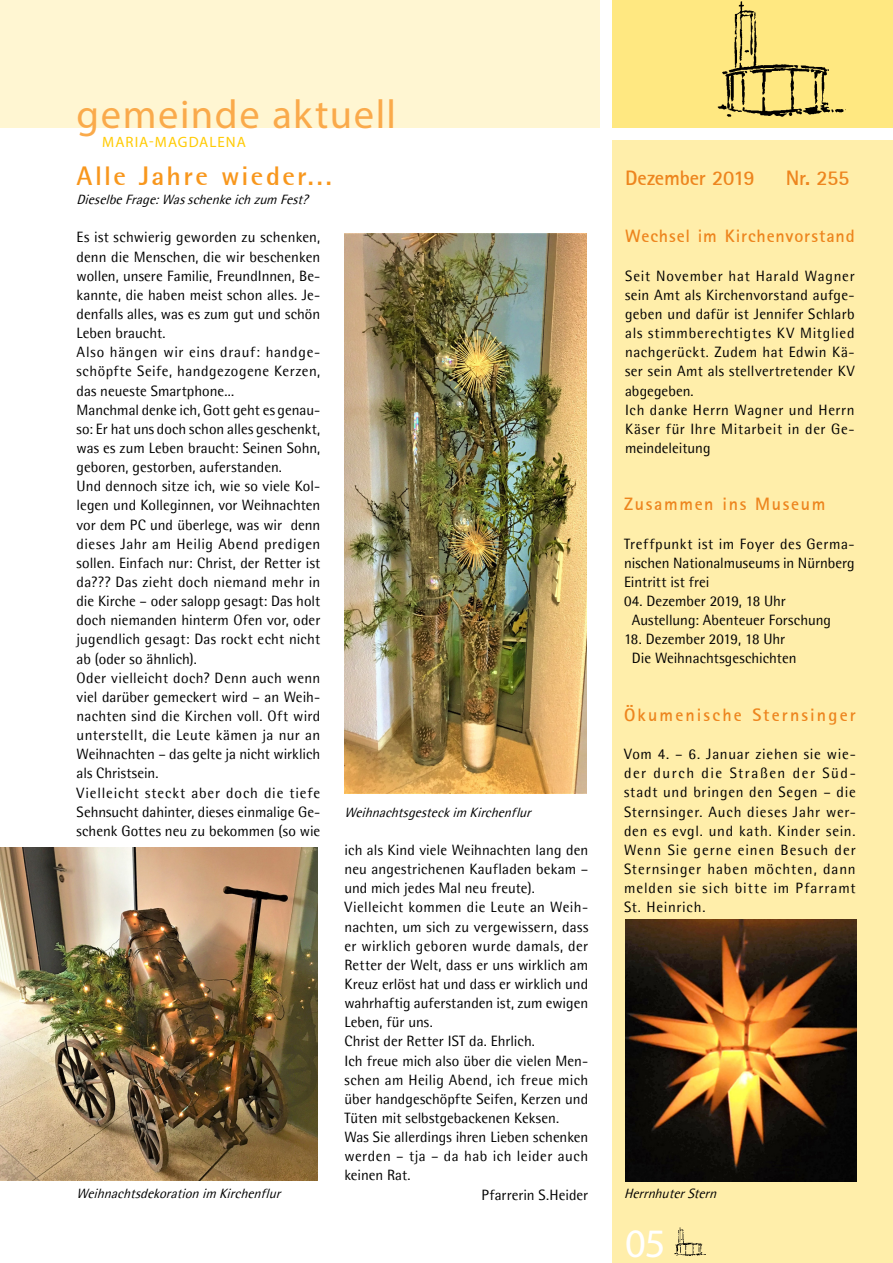
<style>
.page{position:relative;width:893px;height:1263px;background:#fff}
.page>*{position:absolute;margin:0;border:0;box-sizing:border-box;transform-origin:0 0}
.t1{font:40.5px "Myriad Pro";letter-spacing:.04em;color:#faaa4b}
.t2{font:40.5px "Myriad Pro";color:#fff}
.t3{font:700 27px "Rotis Semi Sans 55";letter-spacing:.085em;color:#f8971d}
.t4{font:21px "Rotis Sans Serif Bold 65";letter-spacing:-.01em;color:#ed851e}
.t5{font:18px "Rotis Sans Serif Bold 65";letter-spacing:.05em;color:#ed851e}
.t6{font:18px "Rotis Sans Serif Bold 65";letter-spacing:.12em;color:#ed851e}
.t7{font:18px "Rotis Sans Serif Bold 65";letter-spacing:.09em;color:#ed851e}
.t8{font:15px/19.2px "Rotis Semi Sans";letter-spacing:.01em;color:#000}
.t9{font:15px/19.2px "Rotis Semi Sans";letter-spacing:.035em;color:#000}
.t10{font:15px "Myriad Pro";letter-spacing:.065em;color:#ffcb05}
.t11{font:15px "Rotis Semi Sans";letter-spacing:-.01em;color:#000}
.t12{font:italic 13.5px "Rotis Semi Sans";color:#000}
</style>
<div class="page">
<div style="left:612px;top:0;width:281px;height:128px;background:#ffe881"></div>
<div style="left:0;top:0;width:600px;height:128px;background:#fff6d2"></div>
<div style="left:612px;top:140px;width:281px;height:1123px;background:#fea"></div>
<img style="left:717px;top:1px;width:129px;height:116px">
<img style="left:0;top:848px;width:317px;height:332px">
<img style="left:625px;top:919px;width:232px;height:262px">
<img style="left:344px;top:234px;width:243px;height:559px">
<img style="left:674px;top:1227px;width:32px;height:29px">
<h1 class="t1" style="left:77px;top:89px;width:321px">GEMEINDE AKTUELL</h1>
<p class="t10" style="left:102px;top:132px;width:145px">MARIA-MAGDALENA</p>
<h2 class="t3" style="left:77px;top:159px;width:257px">Alle Jahre wieder...</h2>
<p class="t12" style="left:77px;top:192px;width:237px">DieselbeFrage:Wasschenkeichzum Fest?</p>
<p class="t8" style="left:77px;top:228px;width:245px">Es ist schwierig geworden zu schenken, denn die Menschen, die wir beschenken wollen, unsere Familie, FreundInnen, Be&shy;kannte, die haben meist schon alles. Je&shy;denfalls alles, was es zum gut und schön Leben braucht.<br>Also hängen wir eins drauf: handge&shy;schöpfte Seife, handgezogene Kerzen, das neueste Smartphone...<br>Manchmal denke ich, Gott geht es genau&shy;so: Er hat uns doch schon alles geschenkt, was es zum Leben braucht: Seinen Sohn, geboren, gestorben, auferstanden.<br>Und dennoch sitze ich, wie so viele Kol&shy;legen und Kolleginnen, vor Weihnachten vor dem PC und überlege, was wir denn dieses Jahr am Heilig Abend predigen sollen. Einfach nur: Christ, der Retter ist da??? Das zieht doch niemand mehr in die Kirche – oder salopp gesagt: Das holt doch niemanden hinterm Ofen vor, oder jugendlich gesagt: Das rockt echt nicht ab (oder so ähnlich).<br>Oder vielleicht doch? Denn auch wenn viel darüber gemeckert wird – an Weih&shy;nachten sind die Kirchen voll. Oft wird unterstellt, die Leute kämen ja nur an Weihnachten – das gelte ja nicht wirklich als Christsein.<br>Vielleicht steckt aber doch die tiefe Sehnsucht dahinter, dieses einmalige Ge&shy;schenk Gottes neu zu bekommen (so wie</p>
<p class="t12" style="left:77px;top:1186px;width:209px">Weihnachtsdekorationim Kirchenflur</p>
<p class="t12" style="left:344px;top:805px;width:192px">Weihnachtsgesteckim Kirchenflur</p>
<p class="t8" style="left:344px;top:840px;width:245px">ich als Kind viele Weihnachten lang den</p>
<p class="t8" style="left:344px;top:859px;width:245px">neu angestrichenen Kaufladen bekam –</p>
<p class="t8" style="left:344px;top:878px;width:192px">und mich jedes Mal neu freute).</p>
<p class="t8" style="left:344px;top:898px;width:245px">Vielleicht kommen die Leute an Weih-</p>
<p class="t8" style="left:344px;top:917px;width:245px">nachten, um sich zu vergewissern, dass</p>
<p class="t8" style="left:344px;top:936px;width:245px">er wirklich geboren wurde damals, der</p>
<p class="t8" style="left:344px;top:955px;width:245px">Retter der Welt, dass er uns wirklich am</p>
<p class="t8" style="left:344px;top:974px;width:245px">Kreuz erlöst hat und dass er wirklich und</p>
<p class="t8" style="left:344px;top:993px;width:245px">wahrhaftig auferstanden ist, zum ewigen</p>
<p class="t8" style="left:344px;top:1012px;width:90px">Leben, für uns.</p>
<p class="t8" style="left:344px;top:1031px;width:192px">Christ der Retter IST da. Ehrlich.</p>
<p class="t8" style="left:344px;top:1051px;width:245px">Ich freue mich also über die vielen Men-</p>
<p class="t8" style="left:344px;top:1070px;width:245px">schen am Heilig Abend, ich freue mich</p>
<p class="t8" style="left:344px;top:1089px;width:245px">über handgeschöpfte Seifen, Kerzen und</p>
<p class="t8" style="left:344px;top:1108px;width:216px">Tüten mit selbstgebackenen Keksen.</p>
<p class="t8" style="left:344px;top:1127px;width:245px">Was Sie allerdings ihren Lieben schenken</p>
<p class="t9" style="left:344px;top:1146px;width:245px">werden – tja – da hab ich leider auch</p>
<p class="t11" style="left:344px;top:1166px;width:68px">keinen Rat.</p>
<p class="t8" style="left:481px;top:1185px;width:108px">Pfarrerin S.Heider</p>
<h3 class="t4" style="left:625px;top:165px;width:131px">Dezember 2019</h3>
<h3 class="t4" style="left:786px;top:165px;width:65px">Nr. 255</h3>
<p class="t5" style="left:625px;top:225px;width:231px">Wechsel im Kirchenvorstand</p>
<p class="t9" style="left:625px;top:266px;width:231px">Seit November hat Harald Wagner sein Amt als Kirchenvorstand aufge&shy;geben und dafür ist Jennifer Schlarb als stimmberechtigtes KV Mitglied nachgerückt. Zudem hat Edwin Kä&shy;ser sein Amt als stellvertretender KV abgegeben.<br>Ich danke Herrn Wagner und Herrn<br>Käser für Ihre Mitarbeit in der Ge&shy;meindeleitung</p>
<p class="t7" style="left:624px;top:493px;width:203px">Zusammen ins Museum</p>
<p class="t8" style="left:624px;top:534px;width:232px;text-align:justify">Treffpunkt ist im Foyer des Germa&shy;nischen Nationalmuseums in Nürnberg Eintritt ist frei</p>
<p class="t8" style="left:632px;top:591px;width:201px;text-indent:-8px">04. Dezember 2019, 18 Uhr<br>Austellung: Abenteuer Forschung</p>
<p class="t8" style="left:632px;top:629px;width:166px;text-indent:-8px">18. Dezember 2019, 18 Uhr<br>Die Weihnachtsgeschichten</p>
<p class="t6" style="left:624px;top:703px;width:233px">Ökumenische Sternsinger</p>
<p class="t8" style="left:624px;top:744px;width:233px;text-align:justify">Vom 4. – 6. Januar ziehen sie wie&shy;der durch die Straßen der Süd&shy;stadt und bringen den Segen – die Sternsinger. Auch dieses Jahr wer&shy;den es evgl. und kath. Kinder sein.<br>Wenn Sie gerne einen Besuch der Sternsinger haben möchten, dann melden sie sich bitte im Pfarramt St. Heinrich.</p>
<p class="t12" style="left:624px;top:1186px;width:98px">HerrnhuterStern</p>
<h1 class="t2" style="left:625px;top:1218px;width:42px">05</h1>
</div>
